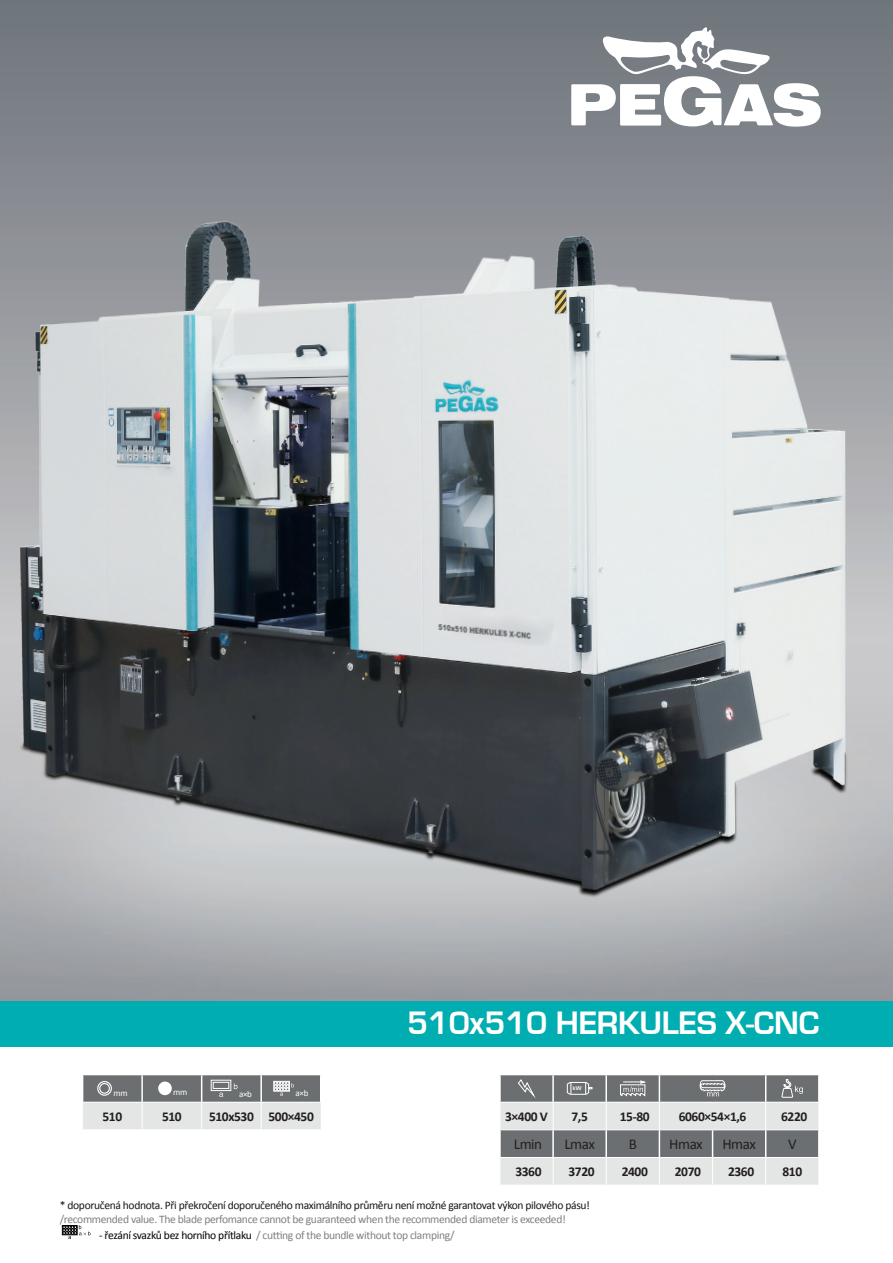
<style>
.page{position:relative;width:893px;height:1263px;background:#fff}
.page>*{position:absolute;margin:0;border:0;box-sizing:border-box;transform-origin:0 0}
.Normální{font:30px "Euromode CE Bold";letter-spacing:-.01em;color:#fff}
.Normální-2{font:15px "Calibri";letter-spacing:-.03em;color:#231f20}
.Normální-3{font:700 13.5px "Calibri";letter-spacing:-.03em;color:#231f20}
.t1{font:11.55px "Calibri";letter-spacing:-.03em;color:#171618}
.t2{font:11.55px "Calibri";letter-spacing:-.03em;color:#7c8083}
.t3{font:11.55px "Calibri";letter-spacing:-.03em;color:#7c8184}
.Normální-4{font:9px "Calibri";color:#fff}
.t4{font:5.25px "Euromode CE Bold";color:#fff}
.s1{color:#000}
</style>
<div class="page">
<div style="left:0;top:1001px;width:893px;height:51px;background:#00adb0"></div>
<div style="left:0;top:1048px;width:893px;height:215px;background:#fff"></div>
<svg style="left:571px;top:27px;width:250px;height:100px"></svg>
<div style="left:62px;top:1225px;width:15px;height:10px;border:1px solid #000"></div>
<svg style="left:63px;top:1225px;width:27px;height:14px"></svg>
<img style="left:7px;top:202px;width:886px;height:739px">
<svg style="left:82px;top:1074px;width:239px;height:55px;background:#b2b5b6"></svg>
<svg style="left:500px;top:1074px;width:319px;height:111px;background:#afb2b2"></svg>
<p class="Normální-4" style="left:113px;top:1087px;width:16px">mm</p>
<p class="Normální-4" style="left:173px;top:1086px;width:16px">mm</p>
<p class="Normální-4" style="left:239px;top:1088px;width:14px">a×b</p>
<p class="Normální-4" style="left:296px;top:1087px;width:14px">a×b</p>
<p class="Normální-3" style="left:103px;top:1108px;width:21px">510</p>
<p class="Normální-3" style="left:162px;top:1108px;width:21px">510</p>
<p class="Normální-3" style="left:209px;top:1108px;width:46px">510x530</p>
<p class="Normální-3" style="left:268px;top:1108px;width:47px">500×450</p>
<p class="Normální" style="left:407px;top:1005px;width:414px">510x510 HERKULES X-CNC</p>
<p class="t4" style="left:573px;top:1085px;width:10px">kW</p>
<p class="Normální-3" style="left:505px;top:1108px;width:44px">3×400 V</p>
<p class="Normální-3" style="left:571px;top:1108px;width:18px">7,5</p>
<p class="Normální-3" style="left:620px;top:1108px;width:31px">15-80</p>
<p class="Normální-3" style="left:679px;top:1108px;width:69px">6060×54×1,6</p>
<p class="Normální-3" style="left:781px;top:1108px;width:28px">6220</p>
<p class="Normální-2" style="left:514px;top:1135px;width:30px">Lmin</p>
<p class="Normální-2" style="left:564px;top:1135px;width:32px">Lmax</p>
<p class="Normální-2" style="left:629px;top:1135px;width:10px">B</p>
<p class="Normální-2" style="left:669px;top:1135px;width:35px">Hmax</p>
<p class="Normální-2" style="left:722px;top:1135px;width:35px">Hmax</p>
<p class="Normální-2" style="left:788px;top:1135px;width:10px">V</p>
<p class="Normální-3" style="left:515px;top:1163px;width:28px">3360</p>
<p class="Normální-3" style="left:569px;top:1163px;width:28px">3720</p>
<p class="Normální-3" style="left:622px;top:1163px;width:28px">2400</p>
<p class="Normální-3" style="left:675px;top:1163px;width:28px">2070</p>
<p class="Normální-3" style="left:728px;top:1163px;width:28px">2360</p>
<p class="Normální-3" style="left:782px;top:1163px;width:21px">810</p>
<p class="t1" style="left:60px;top:1198px;width:532px">* doporučená hodnota. Při překročení doporučeného maximálního průměru není možné garantovat výkon pilového pásu!</p>
<p class="t2" style="left:60px;top:1212px;width:507px">/recommended value. The blade perfomance cannot be guaranteed when the recommended diameter is exceeded!</p>
<p class="t3" style="left:99px;top:1228px;width:357px"><span class="s1">- řezání svazků bez horního přítlaku</span> / cutting of the bundle without top clamping/</p>
</div>
